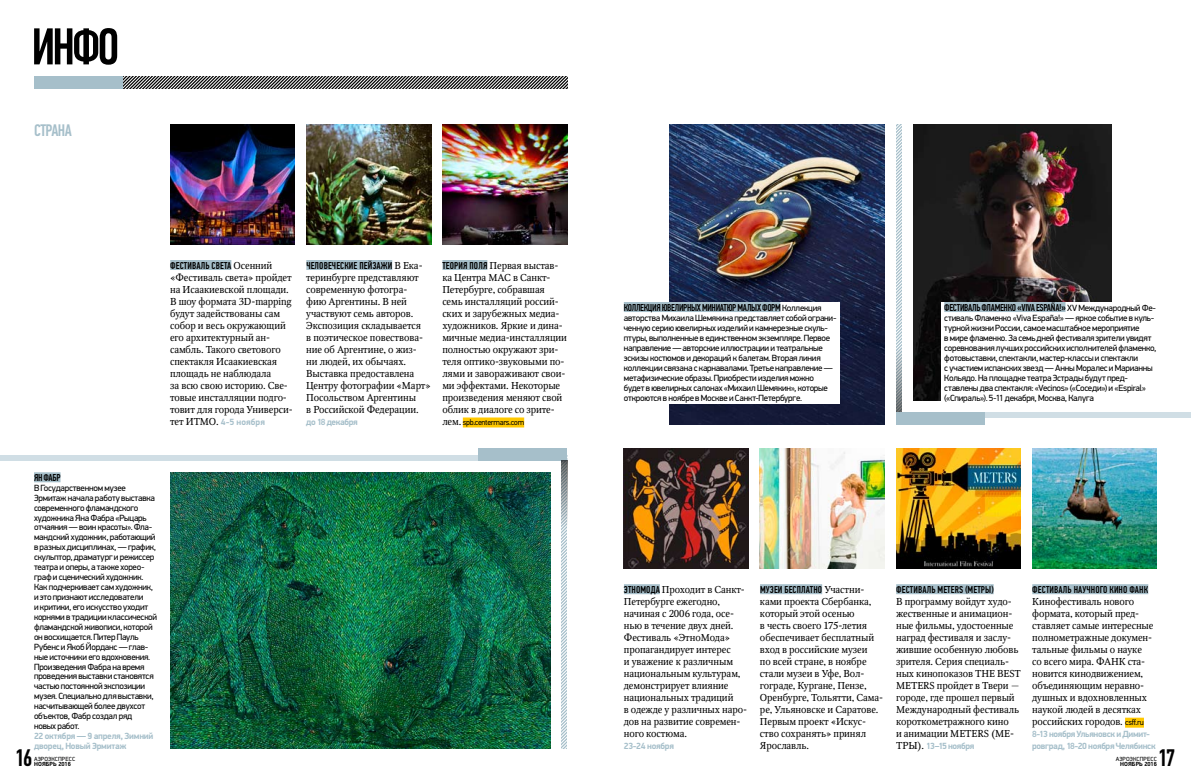
<style>
.page{position:relative;width:1191px;height:780px;background:#fff}
.page>*{position:absolute;margin:0;border:0;box-sizing:border-box;transform-origin:0 0}
.t1{font:500 51.8px "PF Din Text Comp Pro";color:#000}
.t2{font:500 24px "PF Din Text Comp Pro";color:#000}
.t3{font:500 16.8px "PF Din Text Comp Pro";letter-spacing:-.035em;color:#a6bfca}
.t4{font:10px/12px "Octava C";letter-spacing:-.01em;color:#000}
.t5{font:500 10px "PF Din Text Comp Pro";letter-spacing:.01em;color:#000}
.t6{font:500 10px "PF Din Text Comp Pro";letter-spacing:-.03em;color:#000}
.t7{font:9px/9.9px "PF Din Display Pro";letter-spacing:-.025em;color:#000}
.t8{font:700 9px/9.9px "PF Din Display Pro";letter-spacing:-.035em;color:#a6bfca}
.t9{font:8px "PF Din Text Pro";letter-spacing:-.04em;color:#000}
.t10{font:6px "PF Din Display Pro";letter-spacing:.015em;color:#000}
.t11{font:700 6px "PF Din Display Pro";letter-spacing:-.015em;color:#000}
.s1{font-family:"Octava C";font-weight:400}
.s2{font-family:"Octava C";font-weight:400;font-size:10px;color:#000}
.s3{font-family:"PF Din Text Comp Pro";font-weight:500}
.s4{font-family:"Octava C";font-size:10px}
.s5{font-family:"PF Din Display Pro";font-weight:400;font-size:9px}
.s6{font-family:"PF Din Text Pro";font-size:8px}
</style>
<div class="page">
<img style="left:896px;top:448px;width:124px;height:120px">
<img style="left:170px;top:124px;width:125px;height:120px">
<img style="left:1032px;top:448px;width:125px;height:120px">
<img style="left:624px;top:448px;width:124px;height:120px">
<svg style="left:123px;top:76px;width:444px;height:12px;background:#707070"></svg>
<div style="left:34px;top:76px;width:89px;height:12px;background:#a6bfca"></div>
<div style="left:34px;top:472px;width:27px;height:10px;background:#a6bfca"></div>
<div style="left:442px;top:260px;width:45px;height:10px;background:#a6bfca"></div>
<div style="left:463px;top:417px;width:61px;height:10px;background:#ffc800"></div>
<div style="left:1032px;top:584px;width:116px;height:10px;background:#a6bfca"></div>
<div style="left:1125px;top:717px;width:19px;height:10px;background:#ffc800"></div>
<div style="left:624px;top:584px;width:36px;height:10px;background:#a6bfca"></div>
<img style="left:170px;top:472px;width:380px;height:276px">
<div style="left:0;top:455px;width:567px;height:5px;background:#d0dee5"></div>
<svg style="left:561px;top:527px;width:6px;height:221px"></svg>
<div style="left:478px;top:448px;width:89px;height:12px;background:#a6bfca"></div>
<svg style="left:561px;top:460px;width:6px;height:67px"></svg>
<img style="left:913px;top:124px;width:198px;height:276px">
<div style="left:896px;top:412px;width:295px;height:6px;background:#d0dee5"></div>
<svg style="left:896px;top:124px;width:5px;height:222px"></svg>
<svg style="left:896px;top:346px;width:5px;height:66px"></svg>
<div style="left:896px;top:412px;width:89px;height:12px;background:#a6bfca"></div>
<img style="left:760px;top:448px;width:124px;height:120px">
<img style="left:306px;top:124px;width:125px;height:120px">
<img style="left:669px;top:124px;width:215px;height:300px">
<div style="left:941px;top:302px;width:216px;height:98px;background:#fff"></div>
<div style="left:944px;top:302px;width:121px;height:10px;background:#a6bfca"></div>
<div style="left:624px;top:302px;width:215px;height:101px;background:#fff"></div>
<div style="left:624px;top:302px;width:156px;height:10px;background:#a6bfca"></div>
<div style="left:170px;top:260px;width:61px;height:10px;background:#a6bfca"></div>
<div style="left:760px;top:584px;width:62px;height:10px;background:#a6bfca"></div>
<div style="left:896px;top:584px;width:97px;height:10px;background:#a6bfca"></div>
<div style="left:306px;top:260px;width:86px;height:10px;background:#a6bfca"></div>
<img style="left:442px;top:124px;width:125px;height:120px">
<h1 class="t1" style="left:32px;top:17px;width:89px">ИНФО</h1>
<h3 class="t3" style="left:34px;top:120px;width:39px">СТРАНА</h3>
<p class="t5" style="left:170px;top:259px;width:104px">ФЕСТИВАЛЬ СВЕТА <span class="s1">Осенний</span></p>
<p class="t4" style="left:170px;top:271px;width:124px">«Фестиваль света» пройдет на Исаакиевской площади.<br>В шоу формата 3D-mapping будут задействованы сам собор и весь окружающий его архитектурный ан&shy;самбль. Такого светового спектакля Исаакиевская площадь не наблюдала<br>за всю свою историю. Све&shy;товые инсталляции подго&shy;товит для города Универси-</p>
<p class="t8" style="left:170px;top:417px;width:96px"><span class="s2">тет ИТМО.</span> 4-5 ноября</p>
<p class="t5" style="left:306px;top:259px;width:6px">ЧЕЛО</p>
<p class="t5" style="left:324px;top:259px;width:100px">ВЕЧЕСКИЕ ПЕЙЗАЖИ <span class="s1">В Ека-</span></p>
<p class="t4" style="left:306px;top:271px;width:126px">теринбурге представляют современную фотогра-<br>фию Аргентины. В ней участвуют семь авторов.<br>Экспозиция складывается<br>в поэтическое повествова&shy;ние об Аргентине, о жиз&shy;ни людей, их обычаях.<br>Выставка предоставлена<br>Центру фотографии «Март»<br>Посольством Аргентины<br>в Российской Федерации.</p>
<p class="t8" style="left:306px;top:417px;width:53px">до 18 декабря</p>
<p class="t4" style="left:442px;top:259px;width:126px"><span class="s3">ТЕОРИЯ ПОЛЯ</span> Первая выстав&shy;ка Центра МАС в Санкт-<br>Петербурге, собравшая семь инсталляций россий&shy;ских и зарубежных медиа&shy;художников. Яркие и дина&shy;мичные медиа-инсталляции полностью окружают зри&shy;теля оптико-звуковыми по&shy;лями и завораживают свои&shy;ми эффектами. Некоторые произведения меняют свой облик в диалоге со зрите-</p>
<p class="t9" style="left:442px;top:417px;width:83px"><span class="s4">лем.</span> spb.centermars.com</p>
<p class="t5" style="left:34px;top:471px;width:28px">ЯН ФАБР</p>
<p class="t7" style="left:34px;top:483px;width:125px">В Государственном музее<br>Эрмитаж начала работу выставка современного фламандского художника Яна Фабра «Рыцарь отчаяния — воин красоты». Фла&shy;мандский художник, работающий в разных дисциплинах, — график, скульптор, драматург и режиссер театра и оперы, а также хорео&shy;граф и сценический художник.<br>Как подчеркивает сам художник, и это признают исследователи<br>и критики, его искусство уходит корнями в традиции классической фламандской живописи, которой он восхищается. Питер Пауль<br>Рубенс и Якоб Йорданс — глав&shy;ные источники его вдохновения.<br>Произведения Фабра на время проведения выставки становятся частью постоянной экспозиции музея. Специально для выставки, насчитывающей более двухсот объектов, Фабр создал ряд<br>новых работ.</p>
<p class="t8" style="left:34px;top:731px;width:121px">22 октября — 9 апреля, Зимний дворец, Новый Эрмитаж</p>
<h2 class="t2" style="left:15px;top:743px;width:20px">16</h2>
<p class="t10" style="left:34px;top:755px;width:43px">Аэроэкспресс</p>
<p class="t11" style="left:34px;top:760px;width:38px">ноябрь 2016</p>
<p class="t5" style="left:624px;top:301px;width:5px">КОЛЛЕ</p>
<p class="t6" style="left:644px;top:301px;width:179px">КЦИЯ ЮВЕЛИРНЫХ МИНИАТЮР МАЛЫХ ФОРМ <span class="s5">Коллекция</span></p>
<p class="t7" style="left:624px;top:312px;width:214px">авторства Михаила Шемякина представляет собой ограни&shy;ченную серию ювелирных изделий и камнерезные скуль&shy;птуры, выполненные в единственном экземпляре. Первое направление — авторские иллюстрации и театральные эскизы костюмов и декораций к балетам. Вторая линия коллекции связана с карнавалами. Третье направление — метафизические образы. Приобрести изделия можно будет в ювелирных салонах «Михаил Шемякин», которые откроются в ноябре в Москве и Санкт-Петербурге.</p>
<p class="t6" style="left:944px;top:301px;width:213px">ФЕСТИВАЛЬ ФЛАМЕНКО «VIVA ESPAÑA!» <span class="s5">XV Международный Фе-</span></p>
<p class="t7" style="left:944px;top:312px;width:214px">стиваль Фламенко «Viva España!» — яркое событие в куль&shy;турной жизни России, самое масштабное мероприятие<br>в мире фламенко. За семь дней фестиваля зрители увидят соревнования лучших российских исполнителей фламенко, фотовыставки, спектакли, мастер-классы и спектакли<br>с участием испанских звезд — Анны Моралес и Марианны Кольядо. На площадке театра Эстрады будут пред&shy;ставлены два спектакля: «Vecinos» («Соседи») и «Espiral» («Спираль»). 5-11 декабря, Москва, Калуга</p>
<p class="t4" style="left:624px;top:583px;width:125px"><span class="s3">ЭТНОМОДА</span> Проходит в Санкт-<br>Петербурге ежегодно, начиная с 2006 года, осе&shy;нью в течение двух дней.<br>Фестиваль «ЭтноМода» пропагандирует интерес<br>и уважение к различным национальным культурам, демонстрирует влияние национальных традиций<br>в одежде у различных наро&shy;дов на развитие современ&shy;ного костюма.</p>
<p class="t8" style="left:624px;top:741px;width:52px">23-24 ноября</p>
<p class="t5" style="left:760px;top:583px;width:106px">МУЗЕИ БЕСПЛАТНО <span class="s1">Участни-</span></p>
<p class="t4" style="left:760px;top:595px;width:125px">ками проекта Сбербанка, который этой осенью<br>в честь своего 175-летия обеспечивает бесплатный вход в российские музеи<br>по всей стране, в ноябре стали музеи в Уфе, Вол&shy;гограде, Кургане, Пензе,<br>Оренбурге, Тольятти, Сама&shy;ре, Ульяновске и Саратове.<br>Первым проект «Искус&shy;ство сохранять» принял<br>Ярославль.</p>
<p class="t5" style="left:896px;top:583px;width:99px">ФЕСТИВАЛЬ METERS (МЕТРЫ )</p>
<p class="t4" style="left:896px;top:595px;width:126px">В программу войдут худо&shy;жественные и анимацион&shy;ные фильмы, удостоенные наград фестиваля и заслу&shy;жившие особенную любовь зрителя. Серия специаль&shy;ных кинопоказов THE BEST<br>METERS пройдет в Твери — городе, где прошел первый<br>Международный фестиваль короткометражного кино<br>и анимации METERS (МЕ-</p>
<p class="t8" style="left:896px;top:741px;width:80px"><span class="s2">ТРЫ).</span> 13–15 ноября</p>
<p class="t5" style="left:1032px;top:583px;width:108px">ФЕСТИВАЛЬ НАУЧНОГО КИНО ФАНК</p>
<p class="t4" style="left:1032px;top:595px;width:123px">Кинофестиваль нового формата, который пред&shy;ставляет самые интересные полнометражные докумен&shy;тальные фильмы о науке со всего мира. ФАНК ста&shy;новится кинодвижением, объединяющим неравно&shy;душных и вдохновленных наукой людей в десятках российских городов. <span class="s6">csff.ru</span></p>
<p class="t8" style="left:1032px;top:728px;width:125px;line-height:12px">8-13 ноября Ульяновск и Димит&shy;ровград, 18-20 ноября Челябинск</p>
<h2 class="t2" style="left:1157px;top:743px;width:19px">17</h2>
<p class="t10" style="left:1115px;top:755px;width:43px">Аэроэкспресс</p>
<p class="t11" style="left:1120px;top:760px;width:38px">ноябрь 2016</p>
</div>
